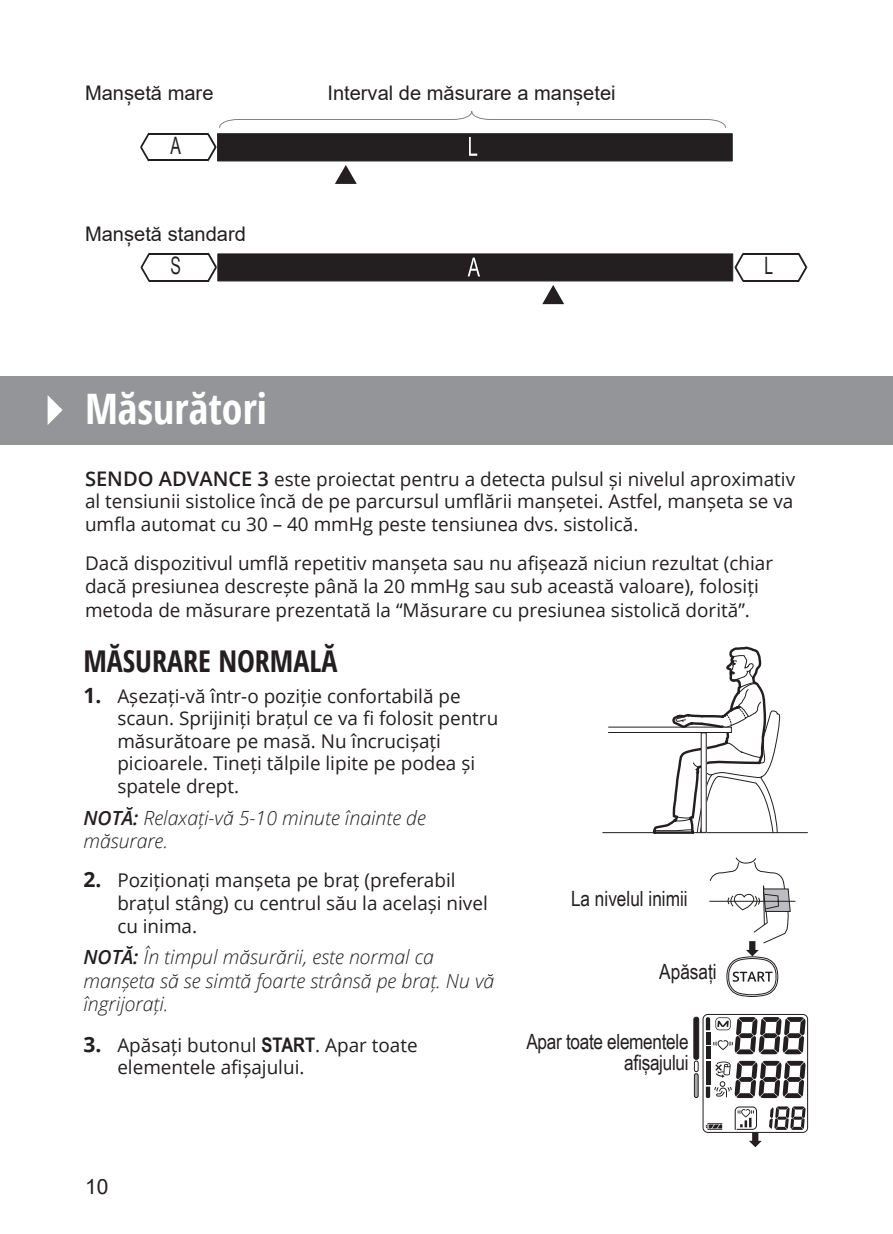
<style>
.page{position:relative;width:893px;height:1234px;background:#fff}
.page>*{position:absolute;margin:0;border:0;box-sizing:border-box;transform-origin:0 0}
.t1{font:700 42px "Open Sans Condensed";color:#fff}
.t2{font:700 30px "Open Sans Condensed";color:#231f20}
.t3{font:24px "Arial Narrow";color:#231f20;scale:.8 1}
.t4{font:21px/21px "Arial Narrow";letter-spacing:-.015em;color:#231f20;text-align:right}
.t5{font:21px "Arial";color:#231f20}
.t6{font:20.1px "Arial";color:#231f20}
.t7{font:italic 300 19.5px/23.4px "Open Sans";color:#231f20}
.t8{font:18.9px/22.5px "Open Sans";color:#231f20}
.s1{font-weight:600;font-size:20.1px}
.s2{font-weight:700;font-size:21px}
.s3{font-weight:600}
.s4{font-family:"Arial Narrow";font-weight:700;font-size:20.1px}
</style>
<div class="page">
<svg style="left:140px;top:253px;width:667px;height:51px"></svg>
<svg style="left:140px;top:111px;width:593px;height:73px"></svg>
<div style="left:0;top:375px;width:893px;height:69px;background:#939598"></div>
<svg style="left:48px;top:395px;width:15px;height:30px"></svg>
<svg style="left:602px;top:646px;width:206px;height:351px"></svg>
<div style="left:694px;top:1016px;width:5px;height:43px;background:#231f20;border-radius:2px"></div>
<div style="left:693px;top:1016px;width:6px;height:43px;border:1px solid #231f20;border-radius:2px"></div>
<div style="left:694px;top:1060px;width:4px;height:11px;border:1px solid #231f20;border-radius:2px"></div>
<div style="left:694px;top:1073px;width:4px;height:24px;border:1px solid #231f20;border-radius:2px"></div>
<div style="left:703px;top:1013px;width:105px;height:119px;border:1px solid #231f20;border-radius:5px"></div>
<hr style="left:706px;top:1046px;width:4px;height:13px;background:#231f20">
<svg style="left:769px;top:1106px;width:36px;height:23px"></svg>
<svg style="left:706px;top:1060px;width:99px;height:37px"></svg>
<svg style="left:706px;top:1017px;width:99px;height:36px"></svg>
<svg style="left:706px;top:1123px;width:16px;height:6px"></svg>
<svg style="left:735px;top:1106px;width:27px;height:40px"></svg>
<p class="t6" style="left:85px;top:79px;width:130px">Manșetă mare</p>
<p class="t6" style="left:327px;top:79px;width:290px">Interval de măsurare a manșetei</p>
<p class="t3" style="left:171px;top:128px;width:15px">A</p>
<p class="t6" style="left:85px;top:220px;width:162px">Manșetă standard</p>
<p class="t3" style="left:171px;top:248px;width:15px">S</p>
<p class="t3" style="left:764px;top:248px;width:12px">L</p>
<h1 class="t1" style="left:85px;top:379px;width:183px">Măsurători</h1>
<p class="t8" style="left:85px;top:467px;width:712px;text-align:justify"><span class="s1">SENDO ADVANCE 3</span> este proiectat pentru a detecta pulsul și nivelul aproximativ al tensiunii sistolice încă de pe parcursul umflării manșetei. Astfel, manșeta se va umfla automat cu 30 – 40 mmHg peste tensiunea dvs. sistolică.</p>
<p class="t8" style="left:85px;top:551px;width:689px;line-height:23.4px">Dacă dispozitivul umflă repetitiv manșeta sau nu afișează niciun rezultat (chiar dacă presiunea descrește până la 20 mmHg sau sub această valoare), folosiți metoda de măsurare prezentată la “Măsurare cu presiunea sistolică dorită”.</p>
<h2 class="t2" style="left:83px;top:639px;width:256px">MĂSURARE NORMALĂ</h2>
<p class="t8" style="left:117px;top:683px;width:382px;text-indent:-34px"><span class="s2">1.</span> Așezați-vă într-o poziție confortabilă pe scaun. Sprijiniți brațul ce va fi folosit pentru măsurătoare pe masă. Nu încrucișați picioarele. Tineți tălpile lipite pe podea și spatele drept.</p>
<p class="t7" style="left:83px;top:804px;width:344px"><span class="s3">NOTĂ:</span> Relaxați-vă 5-10 minute înainte de măsurare.</p>
<p class="t8" style="left:117px;top:868px;width:372px;text-indent:-34px"><span class="s2">2.</span> Poziționați manșeta pe braț (preferabil brațul stâng) cu centrul său la același nivel cu inima.</p>
<p class="t7" style="left:83px;top:944px;width:412px"><span class="s3">NOTĂ:</span> În timpul măsurării, este normal ca manșeta să se simtă foarte strânsă pe braț. Nu vă îngrijorați.</p>
<p class="t8" style="left:117px;top:1032px;width:302px;text-indent:-34px"><span class="s2">3.</span> Apăsați butonul <span class="s4">START</span>. Apar toate elementele afișajului.</p>
<p class="t4" style="left:571px;top:887px;width:118px">La nivelul inimii</p>
<p class="t4" style="left:659px;top:960px;width:59px">Apăsați</p>
<p class="t4" style="left:526px;top:1030px;width:164px">Apar toate elementele afișajului</p>
<p class="t5" style="left:85px;top:1171px;width:25px">10</p>
</div>
